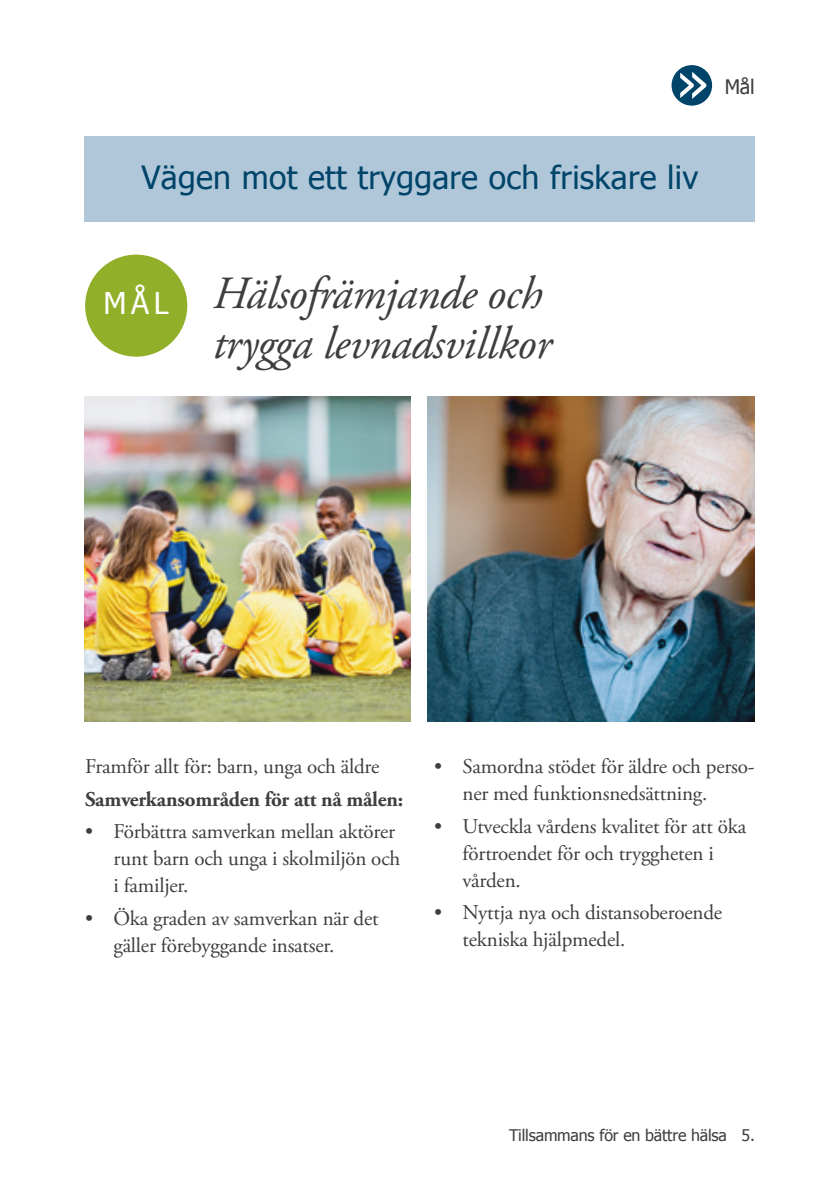
<style>
.page{position:relative;width:840px;height:1191px;background:#fff}
.page>*{position:absolute;margin:0;border:0;box-sizing:border-box;transform-origin:0 0}
.t1{font:italic 46px/50px "Adobe Garamond Pro";letter-spacing:-.01em;color:#3e3e3f}
.t2{font:32px "Tahoma";letter-spacing:.01em;color:#00446a}
.t3{font:30px "Tahoma";color:#fff}
.t4{font:21px/27px "Adobe Garamond Pro";letter-spacing:-.01em;color:#3e3e3f}
.t5{font:700 21px "Adobe Garamond Pro";letter-spacing:-.01em;color:#3e3e3f}
.t6{font:20px "Tahoma";color:#3e3e3f}
.t7{font:16px "Tahoma";letter-spacing:-.01em;color:#3e3e3f}
</style>
<div class="page">
<div style="left:671px;top:65px;width:40px;height:41px;background:#00446a;border-radius:50%"></div>
<svg style="left:680px;top:72px;width:26px;height:27px"></svg>
<img style="left:85px;top:396px;width:326px;height:325px">
<img style="left:427px;top:396px;width:327px;height:325px">
<div style="left:85px;top:136px;width:669px;height:85px;background:#b0c7d9"></div>
<div style="left:85px;top:255px;width:102px;height:102px;background:#92af2a;border-radius:50%"></div>
<p class="t6" style="left:724px;top:73px;width:32px">Mål</p>
<h2 class="t2" style="left:141px;top:155px;width:558px">vägen mot ett tryggare och friskare liv</h2>
<h3 class="t3" style="left:104px;top:283px;width:67px">MÅl</h3>
<h1 class="t1" style="left:212px;top:269px;width:340px">Hälsofrämjande och trygga levnadsvillkor</h1>
<p class="t4" style="left:85px;top:753px;width:296px">Framför allt för: barn, unga och äldre</p>
<p class="t5" style="left:85px;top:786px;width:319px">Samverkansområden för att nå målen:</p>
<p class="t4" style="left:113px;top:818px;width:288px;text-indent:-28px">• Förbättra samverkan mellan aktörer runt barn och unga i skolmiljön och i familjer.</p>
<p class="t4" style="left:113px;top:905px;width:266px;text-indent:-28px">• Öka graden av samverkan när det gäller förebyggande insatser.</p>
<p class="t4" style="left:462px;top:753px;width:293px;text-indent:-28px">• Samordna stödet för äldre och perso&shy;ner med funktionsnedsättning.</p>
<p class="t4" style="left:462px;top:813px;width:285px;text-indent:-28px">• Utveckla vårdens kvalitet för att öka förtroendet för och tryggheten i vården.</p>
<p class="t4" style="left:462px;top:900px;width:261px;text-indent:-28px">• Nyttja nya och distansoberoende tekniska hjälpmedel.</p>
<p class="t7" style="left:508px;top:1124px;width:247px">Tillsammans för en bättre hälsa 5.</p>
</div>
